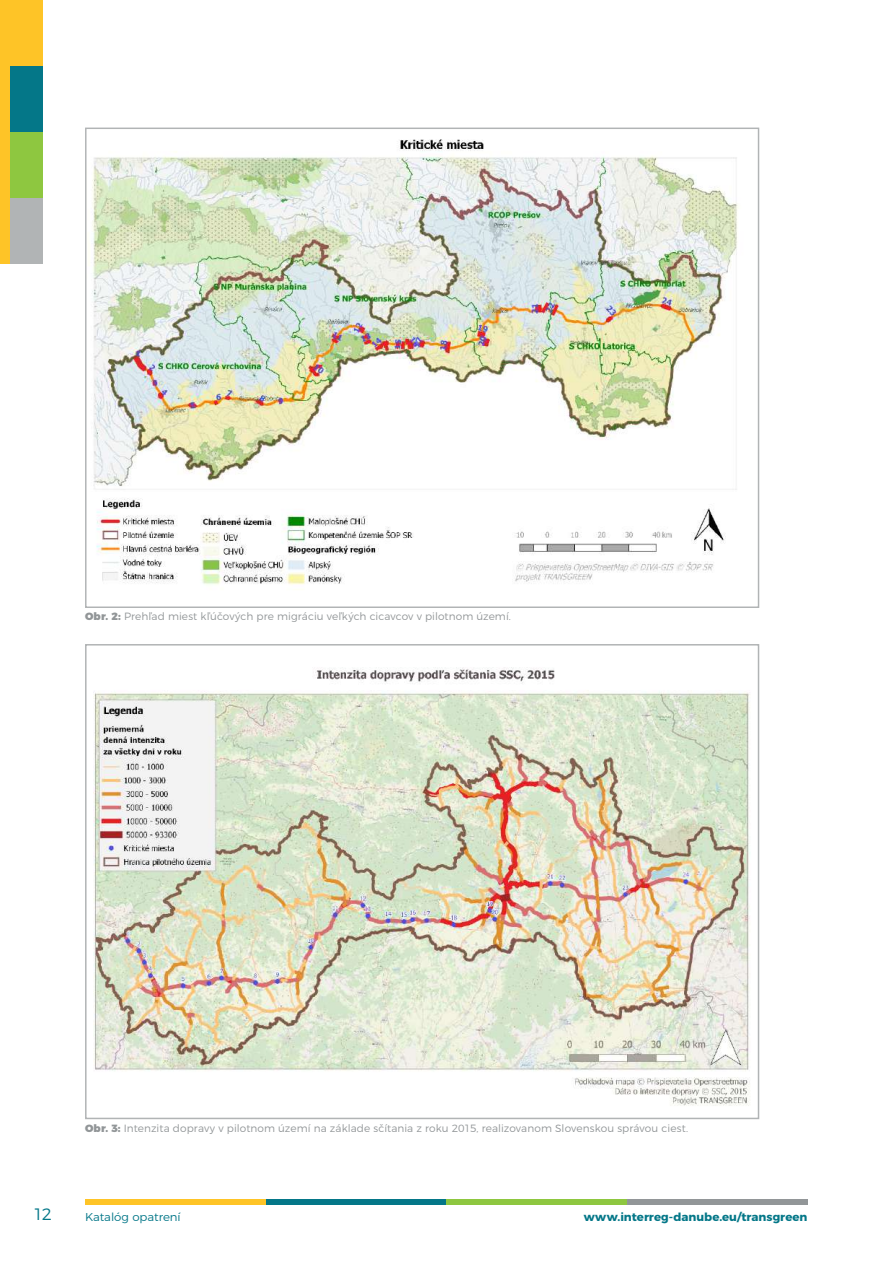
<style>
.page{position:relative;width:893px;height:1263px;background:#fff}
.page>*{position:absolute;margin:0;border:0;box-sizing:border-box;transform-origin:0 0}
.t1{font:300 16.5px "Montserrat";color:#047788}
.t2{font:700 11.4px "Montserrat";color:#047788}
.t3{font:300 11.4px "Montserrat";letter-spacing:-.005em;color:#047788}
.t4{font:300 10.5px "Montserrat";letter-spacing:.01em;color:#929698}
.s1{font-weight:900}
</style>
<div class="page">
<div style="left:266px;top:1199px;width:180px;height:5px;background:#047788"></div>
<div style="left:446px;top:1199px;width:181px;height:5px;background:#8ec740"></div>
<div style="left:627px;top:1199px;width:180px;height:5px;background:#929698"></div>
<div style="left:85px;top:1199px;width:181px;height:5px;background:#fec427"></div>
<div style="left:0;top:0;width:43px;height:66px;background:#fec427"></div>
<div style="left:0;top:66px;width:43px;height:66px;background:#047788"></div>
<div style="left:0;top:132px;width:43px;height:66px;background:#8ec740"></div>
<div style="left:0;top:198px;width:43px;height:66px;background:#b1b4b5"></div>
<div style="left:0;top:61px;width:10px;height:203px;background:#fec427"></div>
<img style="left:92px;top:139px;width:647px;height:446px">
<img style="left:93px;top:667px;width:657px;height:439px">
<div style="left:85px;top:644px;width:674px;height:475px;border:2px solid #b1b4b5"></div>
<p class="t4" style="left:85px;top:608px;width:427px"><span class="s1">Obr. 2:</span> Prehľad miest kľúčových pre migráciu veľkých cicavcov v pilotnom území.</p>
<p class="t4" style="left:85px;top:1119px;width:605px"><span class="s1">Obr. 3:</span> Intenzita dopravy v pilotnom území na základe sčítania z roku 2015, realizovanom Slovenskou správou ciest.</p>
<h1 class="t1" style="left:33px;top:1201px;width:20px">12</h1>
<p class="t3" style="left:85px;top:1207px;width:97px">Katalóg opatrení</p>
<p class="t2" style="left:584px;top:1207px;width:225px">www.interreg-danube.eu/transgreen</p>
</div>
